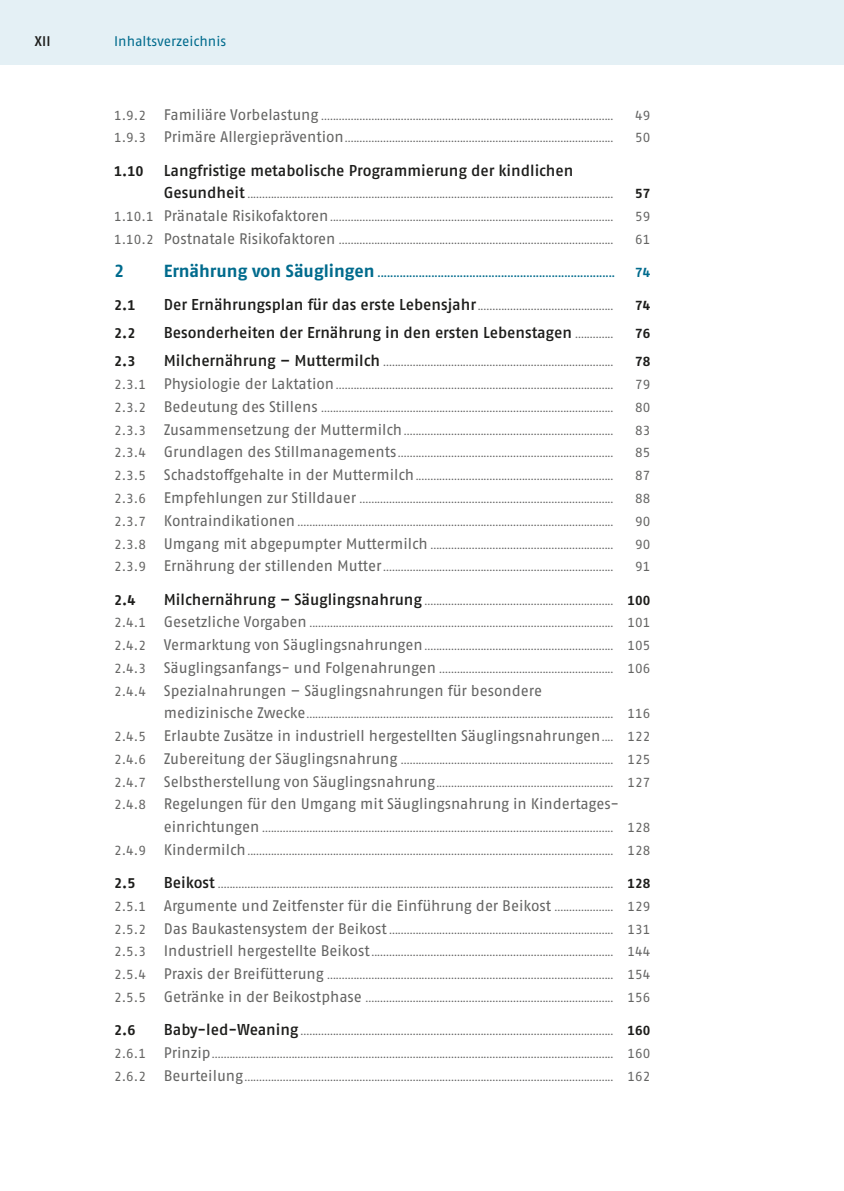
<style>
.page{position:relative;width:844px;height:1191px;background:#fff}
.page>*{position:absolute;margin:0;border:0;box-sizing:border-box;transform-origin:0 0}
.t1{font:700 17.5px "Fago Pro";color:#006b8d}
.t2{font:600 15.75px "Fago Pro";letter-spacing:-.005em;color:#1d1d1b}
.t3{font:15.4px "Fago Pro";letter-spacing:-.005em;color:#646463}
.t4{font:700 14px "Fago Pro";color:#1d1d1b}
.t5{font:14px "Fago Pro";color:#006b8d}
.t6{font:600 14px "Fago Pro";color:#1d1d1b}
.t7{font:13.12px "Fago Pro";color:#006b8d}
.t8{font:13.12px "Fago Pro";color:#646463}
.t9{font:700 13.12px "Fago Pro";color:#1d1d1b}
.t10{font:700 13.12px "Fago Pro";color:#006b8d}
.t11{font:10.5px/22.8px "Fago Pro";color:#646463;text-align:justify}
.s1{font-size:13.12px}
.s2{font-size:15.4px}
.s3{font-weight:600;font-size:15.75px;color:#1d1d1b}
.s4{font-weight:700;font-size:17.5px}
.s5{font-weight:400;font-size:10.5px;color:#646463}
.s6{font-weight:700;font-size:13.12px;color:#1d1d1b}
.s7{font-size:10.5px}
</style>
<div class="page">
<div style="left:114px;top:0;width:729px;height:64px;background:#e4f0f5"></div>
<div style="left:0;top:0;width:114px;height:64px;background:#e4f0f5"></div>
<h3 class="t6" style="left:35px;top:32px;width:17px">XII</h3>
<h3 class="t5" style="left:114px;top:32px;width:113px">Inhaltsverzeichnis</h3>
<p class="t11" style="left:114px;top:105px;width:501px"><span class="s1">1.9.2</span> <span class="s2">Familiäre Vorbelastung</span> ...................................................................................................</p>
<p class="t8" style="left:635px;top:107px;width:17px">49</p>
<p class="t11" style="left:114px;top:127px;width:501px"><span class="s1">1.9.3</span> <span class="s2">Primäre Allergieprävention</span>...........................................................................................</p>
<p class="t8" style="left:635px;top:130px;width:17px">50</p>
<h3 class="t4" style="left:114px;top:162px;width:31px">1.10</h3>
<h2 class="t2" style="left:164px;top:161px;width:411px">Langfristige metabolische Programmierung der kindlichen</h2>
<p class="t11" style="left:164px;top:183px;width:451px"><span class="s3">Gesundheit</span> ............................................................................................................................</p>
<p class="t9" style="left:635px;top:186px;width:17px">57</p>
<p class="t11" style="left:114px;top:206px;width:501px"><span class="s1">1.10.1</span> <span class="s2">Pränatale Risikofaktoren</span> ................................................................................................</p>
<p class="t8" style="left:635px;top:209px;width:17px">59</p>
<p class="t11" style="left:114px;top:229px;width:501px"><span class="s1">1.10.2</span> <span class="s2">Postnatale Risikofaktoren</span> .............................................................................................</p>
<p class="t8" style="left:635px;top:231px;width:17px">61</p>
<h1 class="t1" style="left:114px;top:260px;width:12px">2</h1>
<p class="t7" style="left:164px;top:265px;width:453px"><span class="s4">Ernährung von Säuglingen</span> ...........................................................................</p>
<p class="t10" style="left:635px;top:265px;width:17px">74</p>
<h3 class="t4" style="left:114px;top:297px;width:23px">2.1</h3>
<p class="t11" style="left:164px;top:295px;width:451px"><span class="s3">Der Ernährungsplan für das erste Lebensjahr</span> ..............................................</p>
<p class="t9" style="left:635px;top:298px;width:17px">74</p>
<h3 class="t4" style="left:114px;top:325px;width:23px">2.2</h3>
<h2 class="t2" style="left:164px;top:323px;width:451px">Besonderheiten der Ernährung in den ersten Lebenstagen <span class="s5">.............</span></h2>
<p class="t9" style="left:635px;top:326px;width:17px">76</p>
<h3 class="t4" style="left:114px;top:353px;width:23px">2.3</h3>
<p class="t11" style="left:164px;top:351px;width:451px"><span class="s3">Milchernährung – Muttermilch</span> ..............................................................................</p>
<p class="t9" style="left:635px;top:354px;width:17px">78</p>
<p class="t11" style="left:114px;top:374px;width:501px"><span class="s1">2.3.1</span> <span class="s2">Physiologie der Laktation</span> ..............................................................................................</p>
<p class="t8" style="left:635px;top:377px;width:17px">79</p>
<p class="t11" style="left:114px;top:397px;width:501px"><span class="s1">2.3.2</span> <span class="s2">Bedeutung des Stillens</span> ...................................................................................................</p>
<p class="t8" style="left:635px;top:399px;width:17px">80</p>
<p class="t11" style="left:114px;top:419px;width:501px"><span class="s1">2.3.3</span> <span class="s2">Zusammensetzung der Muttermilch</span> .......................................................................</p>
<p class="t8" style="left:635px;top:422px;width:17px">83</p>
<p class="t11" style="left:114px;top:442px;width:501px"><span class="s1">2.3.4</span> <span class="s2">Grundlagen des Stillmanagements</span> .........................................................................</p>
<p class="t8" style="left:635px;top:445px;width:17px">85</p>
<p class="t11" style="left:114px;top:465px;width:501px"><span class="s1">2.3.5</span> <span class="s2">Schadstoffgehalte in der Muttermilch</span> ...................................................................</p>
<p class="t8" style="left:635px;top:468px;width:17px">87</p>
<p class="t11" style="left:114px;top:488px;width:501px"><span class="s1">2.3.6</span> <span class="s2">Empfehlungen zur Stilldauer</span> ......................................................................................</p>
<p class="t8" style="left:635px;top:490px;width:17px">88</p>
<p class="t11" style="left:114px;top:510px;width:501px"><span class="s1">2.3.7</span> <span class="s2">Kontraindikationen</span> ...........................................................................................................</p>
<p class="t8" style="left:635px;top:513px;width:17px">90</p>
<p class="t11" style="left:114px;top:533px;width:501px"><span class="s1">2.3.8</span> <span class="s2">Umgang mit abgepumpter Muttermilch</span> ..............................................................</p>
<p class="t8" style="left:635px;top:536px;width:17px">90</p>
<p class="t11" style="left:114px;top:556px;width:501px"><span class="s1">2.3.9</span> <span class="s2">Ernährung der stillenden Mutter</span> ..............................................................................</p>
<p class="t8" style="left:635px;top:559px;width:17px">91</p>
<h3 class="t4" style="left:114px;top:591px;width:23px">2.4</h3>
<p class="t11" style="left:114px;top:589px;width:537px;text-indent:50px"><span class="s3">Milchernährung – Säuglingsnahrung</span> ................................................................ <span class="s6">100<br></span><span class="s1">2.4.1</span> <span class="s2">Gesetzliche Vorgaben</span> ....................................................................................................... <span class="s1">101<br>2.4.2</span> <span class="s2">Vermarktung von Säuglingsnahrungen</span> ................................................................ <span class="s1">105<br>2.4.3</span> <span class="s2">Säuglingsanfangs- und Folgenahrungen</span> ........................................................... <span class="s1">106</span></p>
<h3 class="t3" style="left:114px;top:681px;width:429px"><span class="s1">2.4.4</span> Spezialnahrungen – Säuglingsnahrungen für besondere</h3>
<p class="t11" style="left:164px;top:703px;width:488px"><span class="s2">medizinische Zwecke</span>........................................................................................................ <span class="s1">116</span></p>
<h3 class="t3" style="left:114px;top:726px;width:537px"><span class="s1">2.4.5</span> Erlaubte Zusätze in industriell hergestellten Säuglingsnahrungen<span class="s7">....</span> <span class="s1">122</span></h3>
<p class="t11" style="left:114px;top:748px;width:537px"><span class="s1">2.4.6</span> <span class="s2">Zubereitung der Säuglingsnahrung</span> ........................................................................ <span class="s1">125<br>2.4.7</span> <span class="s2">Selbstherstellung von Säuglingsnahrung</span>............................................................ <span class="s1">127</span></p>
<h3 class="t3" style="left:114px;top:794px;width:506px"><span class="s1">2.4.8</span> Regelungen für den Umgang mit Säuglingsnahrung in Kindertages-</h3>
<p class="t11" style="left:114px;top:817px;width:537px;text-align:right"><span class="s2">einrichtungen</span> ....................................................................................................................... <span class="s1">128<br>2.4.9</span> <span class="s2">Kindermilch</span> ............................................................................................................................ <span class="s1">128</span></p>
<h3 class="t4" style="left:114px;top:874px;width:23px">2.5</h3>
<p class="t11" style="left:164px;top:873px;width:488px"><span class="s3">Beikost</span> ...................................................................................................................................... <span class="s6">128</span></p>
<h3 class="t3" style="left:114px;top:896px;width:537px"><span class="s1">2.5.1</span> Argumente und Zeitfenster für die Einführung der Beikost <span class="s7">....................</span> <span class="s1">129</span></h3>
<p class="t11" style="left:114px;top:918px;width:537px"><span class="s1">2.5.2</span> <span class="s2">Das Baukastensystem der Beikost</span> ............................................................................ <span class="s1">131<br>2.5.3</span> <span class="s2">Industriell hergestellte Beikost</span> .................................................................................. <span class="s1">144<br>2.5.4</span> <span class="s2">Praxis der Breifütterung</span> ................................................................................................. <span class="s1">154<br>2.5.5</span> <span class="s2">Getränke in der Beikostphase</span> .................................................................................... <span class="s1">156</span></p>
<h3 class="t4" style="left:114px;top:1021px;width:23px">2.6</h3>
<p class="t11" style="left:114px;top:1020px;width:537px;text-indent:50px"><span class="s3">Baby-led-Weaning</span> .......................................................................................................... <span class="s6">160<br></span><span class="s1">2.6.1</span> <span class="s2">Prinzip</span>........................................................................................................................................ <span class="s1">160<br>2.6.2</span> <span class="s2">Beurteilung</span> ............................................................................................................................. <span class="s1">162</span></p>
</div>
